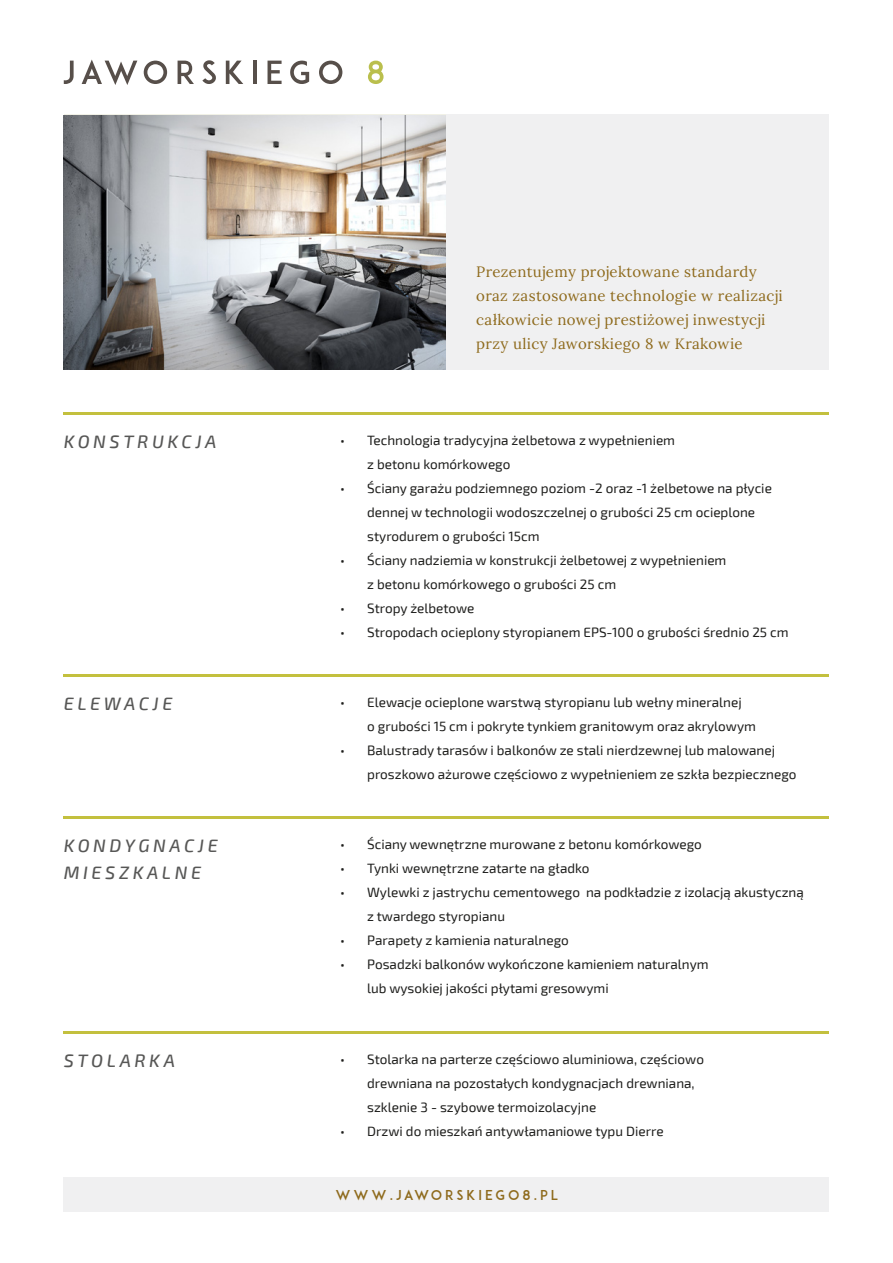
<style>
.page{position:relative;width:893px;height:1263px;background:#fff}
.page>*{position:absolute;margin:0;border:0;box-sizing:border-box;transform-origin:0 0}
.t1{font:italic 500 18px/27px "Exo 2";letter-spacing:.2em;color:#575756}
.t2{font:15px/24px "Lora";letter-spacing:.025em;color:#8e6a1c}
.t3{font:13.5px/24px "Exo 2";color:#1d1d1b}
.t4{font:13.5px "ADAM.CGPRO";letter-spacing:.22em;color:#8e6a1c}
</style>
<div class="page">
<img style="left:64px;top:116px;width:382px;height:254px">
<div style="left:446px;top:115px;width:383px;height:255px;background:#f0f0f1"></div>
<div style="left:64px;top:1178px;width:765px;height:34px;background:#f0f0f1"></div>
<svg style="left:64px;top:61px;width:10px;height:23px"></svg>
<svg style="left:82px;top:60px;width:55px;height:25px"></svg>
<svg style="left:144px;top:61px;width:23px;height:23px"></svg>
<svg style="left:178px;top:61px;width:16px;height:23px"></svg>
<svg style="left:202px;top:60px;width:14px;height:24px"></svg>
<svg style="left:226px;top:61px;width:17px;height:23px"></svg>
<hr style="left:253px;top:61px;width:3px;height:23px;background:#574f4a">
<svg style="left:268px;top:61px;width:14px;height:23px"></svg>
<svg style="left:290px;top:61px;width:19px;height:23px"></svg>
<svg style="left:319px;top:61px;width:23px;height:23px"></svg>
<svg style="left:368px;top:61px;width:16px;height:23px"></svg>
<hr style="left:64px;top:412px;width:765px;height:3px;background:#c3c03e">
<hr style="left:64px;top:674px;width:765px;height:2px;background:#c3c03e">
<hr style="left:64px;top:816px;width:765px;height:3px;background:#c3c03e">
<hr style="left:64px;top:1031px;width:765px;height:2px;background:#c3c03e">
<p class="t2" style="left:476px;top:258px;width:308px">Prezentujemy projektowane standardy oraz zastosowane technologie w realizacji całkowicie nowej prestiżowej inwestycji przy ulicy Jaworskiego 8 w Krakowie</p>
<h1 class="t1" style="left:64px;top:429px;width:154px">KONSTRUKCJA</h1>
<p class="t3" style="left:367px;top:429px;width:309px;text-indent:-27px">• Technologia tradycyjna żelbetowa z wypełnieniem z betonu komórkowego</p>
<p class="t3" style="left:367px;top:477px;width:406px;text-indent:-27px">• Ściany garażu podziemnego poziom -2 oraz -1 żelbetowe na płycie dennej w technologii wodoszczelnej o grubości 25 cm ocieplone styrodurem o grubości 15cm</p>
<p class="t3" style="left:367px;top:549px;width:361px;text-indent:-27px">• Ściany nadziemia w konstrukcji żelbetowej z wypełnieniem z betonu komórkowego o grubości 25 cm</p>
<p class="t3" style="left:340px;top:597px;width:136px">• Stropy żelbetowe</p>
<p class="t3" style="left:340px;top:621px;width:450px">• Stropodach ocieplony styropianem EPS-100 o grubości średnio 25 cm</p>
<h1 class="t1" style="left:64px;top:691px;width:110px">ELEWACJE</h1>
<p class="t3" style="left:367px;top:690px;width:390px;text-indent:-27px">• Elewacje ocieplone warstwą styropianu lub wełny mineralnej<br>o grubości 15 cm i pokryte tynkiem granitowym oraz akrylowym</p>
<p class="t3" style="left:367px;top:738px;width:431px;text-indent:-27px">• Balustrady tarasów i balkonów ze stali nierdzewnej lub malowanej proszkowo ażurowe częściowo z wypełnieniem ze szkła bezpiecznego</p>
<h1 class="t1" style="left:64px;top:833px;width:155px">KONDYGNACJE<br>MIESZKALNE</h1>
<p class="t3" style="left:340px;top:833px;width:363px">• Ściany wewnętrzne murowane z betonu komórkowego</p>
<p class="t3" style="left:340px;top:857px;width:251px">• Tynki wewnętrzne zatarte na gładko</p>
<p class="t3" style="left:367px;top:881px;width:438px;text-indent:-27px">• Wylewki z jastrychu cementowego na podkładzie z izolacją akustyczną z twardego styropianu</p>
<p class="t3" style="left:340px;top:929px;width:230px">• Parapety z kamienia naturalnego</p>
<p class="t3" style="left:367px;top:953px;width:343px;text-indent:-27px">• Posadzki balkonów wykończone kamieniem naturalnym lub wysokiej jakości płytami gresowymi</p>
<h1 class="t1" style="left:64px;top:1048px;width:113px">STOLARKA</h1>
<p class="t3" style="left:367px;top:1047px;width:338px;text-indent:-27px">• Stolarka na parterze częściowo aluminiowa, częściowo drewniana na pozostałych kondygnacjach drewniana, szklenie 3 - szybowe termoizolacyjne</p>
<p class="t3" style="left:340px;top:1119px;width:325px">• Drzwi do mieszkań antywłamaniowe typu Dierre</p>
<p class="t4" style="left:335px;top:1187px;width:224px">WWW.JAWORSKIEGO8.PL</p>
</div>
